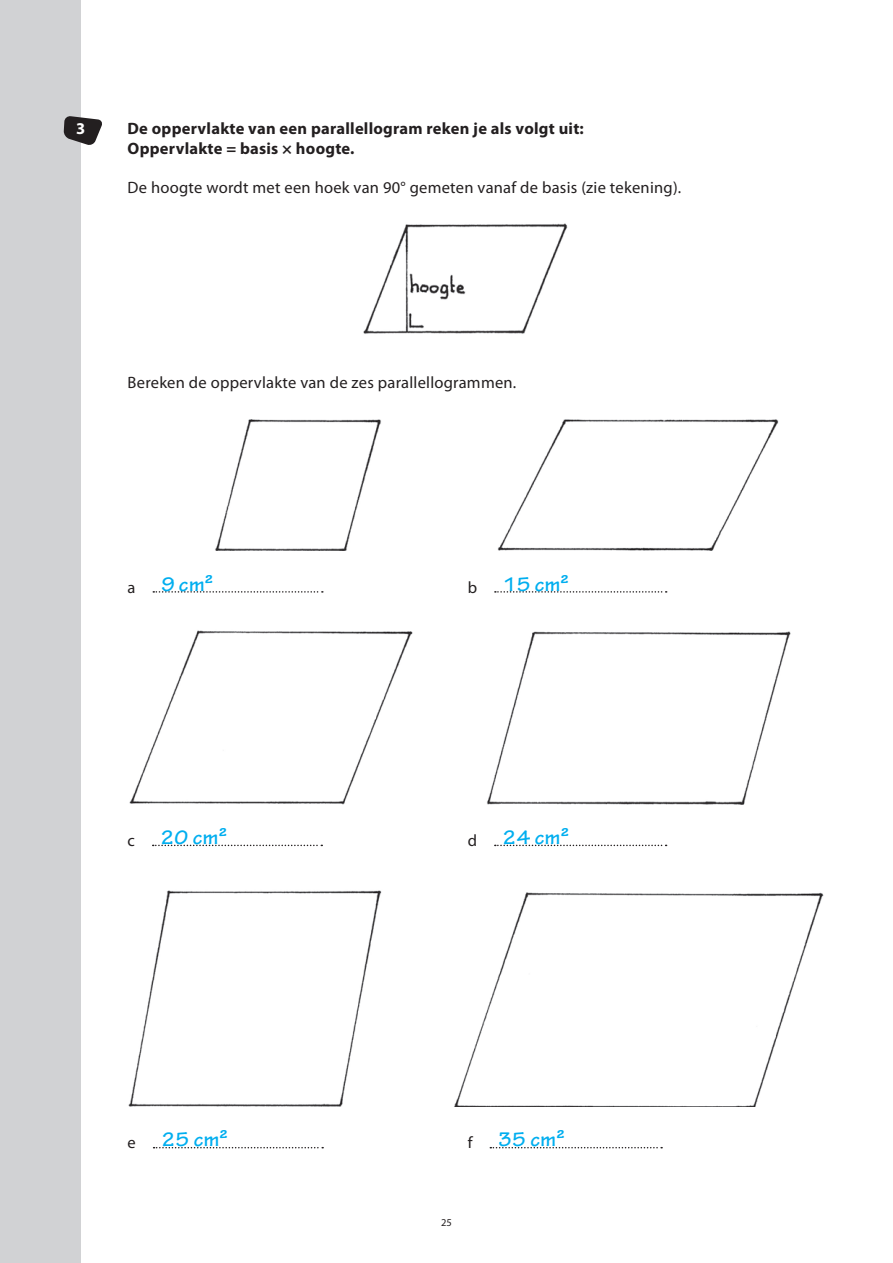
<style>
.page{position:relative;width:893px;height:1263px;background:#fff}
.page>*{position:absolute;margin:0;border:0;box-sizing:border-box;transform-origin:0 0}
.t1{font:700 21px "Tekton Pro";letter-spacing:.015em;color:#00aeef}
.t2{font:16.5px "Myriad Pro";letter-spacing:.015em;color:#231f20}
.t3{font:700 16.5px/19.5px "Myriad Pro";letter-spacing:.015em;color:#231f20}
.t4{font:700 16.5px "Myriad Pro";color:#fff}
.t5{font:10.5px "Myriad Pro";color:#231f20}
</style>
<div class="page">
<div style="left:0;top:0;width:81px;height:1263px;background:#d1d2d4"></div>
<img style="left:363px;top:223px;width:205px;height:111px">
<img style="left:215px;top:419px;width:166px;height:132px">
<img style="left:497px;top:419px;width:282px;height:132px">
<svg style="left:153px;top:591px;width:170px;height:2px"></svg>
<svg style="left:495px;top:591px;width:172px;height:2px"></svg>
<img style="left:129px;top:630px;width:284px;height:174px">
<img style="left:487px;top:631px;width:304px;height:173px">
<svg style="left:153px;top:845px;width:169px;height:1px"></svg>
<svg style="left:495px;top:845px;width:172px;height:1px"></svg>
<img style="left:128px;top:890px;width:254px;height:216px">
<img style="left:454px;top:892px;width:370px;height:214px">
<svg style="left:154px;top:1147px;width:169px;height:1px"></svg>
<svg style="left:490px;top:1147px;width:172px;height:1px"></svg>
<svg style="left:64px;top:116px;width:38px;height:29px"></svg>
<p class="t4" style="left:76px;top:120px;width:11px">3</p>
<p class="t3" style="left:128px;top:119px;width:458px">De oppervlakte van een parallellogram reken je als volgt uit:<br>Oppervlakte = basis × hoogte.</p>
<p class="t2" style="left:128px;top:178px;width:555px">De hoogte wordt met een hoek van 90° gemeten vanaf de basis (zie tekening).</p>
<p class="t2" style="left:128px;top:373px;width:390px">Bereken de oppervlakte van de zes parallellogrammen.</p>
<p class="t1" style="left:161px;top:571px;width:53px">9 cm²</p>
<p class="t1" style="left:503px;top:571px;width:67px">15 cm²</p>
<p class="t2" style="left:128px;top:578px;width:9px">a</p>
<p class="t2" style="left:468px;top:578px;width:11px">b</p>
<p class="t1" style="left:160px;top:825px;width:68px">20 cm²</p>
<p class="t1" style="left:503px;top:825px;width:68px">24 cm²</p>
<p class="t2" style="left:128px;top:832px;width:9px">c</p>
<p class="t2" style="left:468px;top:832px;width:11px">d</p>
<p class="t1" style="left:161px;top:1127px;width:68px">25 cm²</p>
<p class="t1" style="left:498px;top:1127px;width:68px">35 cm²</p>
<p class="t2" style="left:128px;top:1134px;width:10px">e</p>
<p class="t2" style="left:468px;top:1134px;width:6px">f</p>
<p class="t5" style="left:441px;top:1217px;width:12px">25</p>
</div>
